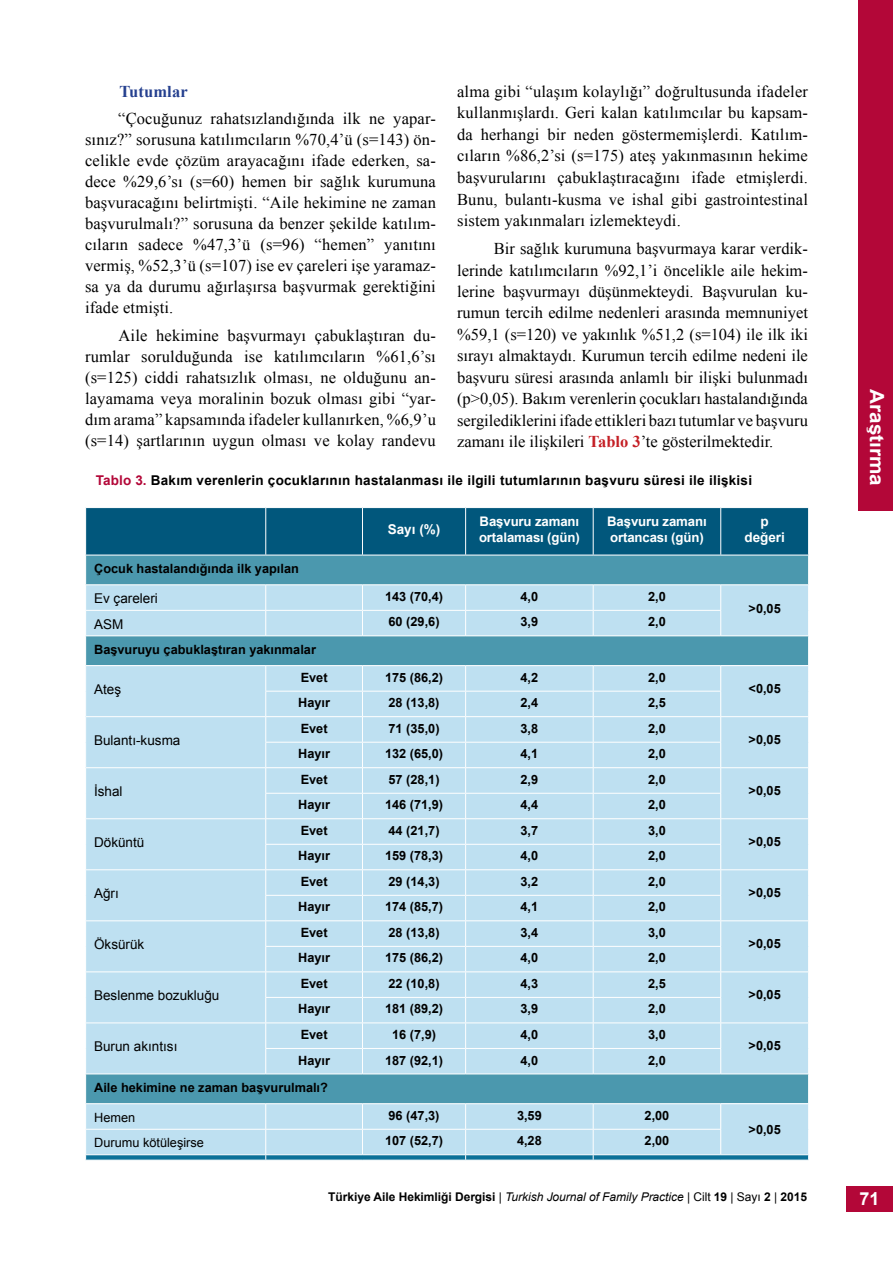
<style>
.page{position:relative;width:893px;height:1276px;background:#fff}
.page>*{position:absolute;margin:0;border:0;box-sizing:border-box;transform-origin:0 0}
.t1{font:700 19.5px "Arial";color:#fff;scale:1.06 1}
.t2{font:700 18px "Arial";color:#fff}
.t3{font:16.5px/21.5px "Times New Roman";letter-spacing:.01em;color:#000;text-align:justify}
.t4{font:700 16.5px "Times New Roman";letter-spacing:.01em;color:#25408f}
.t5{font:700 13.5px "Arial";letter-spacing:.02em;color:#000}
.t6{font:13.5px "Arial";color:#000}
.t7{font:700 13.5px/16.2px "Arial";color:#fff;text-align:center}
.t8{font:700 13.2px/15.9px "Arial";letter-spacing:-.01em;color:#fff}
.t9{font:700 12.75px "Arial";color:#000}
.t10{font:12.75px "Arial";color:#000}
.t11{font:700 12px "Arial";letter-spacing:-.005em;color:#000}
.s1{font-weight:700;color:#c41f25}
.s2{color:#b30738}
.s3{font-weight:400}
.s4{font-weight:400;font-style:italic}
</style>
<div class="page">
<div style="left:846px;top:1186px;width:47px;height:26px;background:#b30738"></div>
<div style="left:859px;top:0;width:34px;height:510px;background:#b30738"></div>
<svg style="left:85px;top:507px;width:724px;height:652px;background:#a3cddf"></svg>
<p class="t4" style="left:119px;top:80px;width:70px">Tutumlar</p>
<p class="t3" style="left:85px;top:107px;width:352px;line-height:21px;text-indent:33px">“Çocuğunuz rahatsızlandığında ilk ne yapar&shy;sınız?” sorusuna katılımcıların %70,4’ü (s=143) ön&shy;celikle evde çözüm arayacağını ifade ederken, sa&shy;dece %29,6’sı (s=60) hemen bir sağlık kurumuna başvuracağını belirtmişti. “Aile hekimine ne zaman başvurulmalı?” sorusuna da benzer şekilde katılım&shy;cıların sadece %47,3’ü (s=96) “hemen” yanıtını vermiş, %52,3’ü (s=107) ise ev çareleri işe yaramaz&shy;sa ya da durumu ağırlaşırsa başvurmak gerektiğini ifade etmişti.</p>
<p class="t3" style="left:85px;top:325px;width:352px;line-height:21px;text-indent:34px">Aile hekimine başvurmayı çabuklaştıran du&shy;rumlar sorulduğunda ise katılımcıların %61,6’sı (s=125) ciddi rahatsızlık olması, ne olduğunu an&shy;layamama veya moralinin bozuk olması gibi “yar&shy;dım arama” kapsamında ifadeler kullanırken, %6,9’u (s=14) şartlarının uygun olması ve kolay randevu</p>
<p class="t3" style="left:457px;top:80px;width:352px">alma gibi “ulaşım kolaylığı” doğrultusunda ifadeler kullanmışlardı. Geri kalan katılımcılar bu kapsam&shy;da herhangi bir neden göstermemişlerdi. Katılım&shy;cıların %86,2’si (s=175) ateş yakınmasının hekime başvurularını çabuklaştıracağını ifade etmişlerdi.<br>Bunu, bulantı-kusma ve ishal gibi gastrointestinal sistem yakınmaları izlemekteydi.</p>
<p class="t3" style="left:457px;top:238px;width:352px;text-indent:37px">Bir sağlık kurumuna başvurmaya karar verdik&shy;lerinde katılımcıların %92,1’i öncelikle aile hekim&shy;lerine başvurmayı düşünmekteydi. Başvurulan ku&shy;rumun tercih edilme nedenleri arasında memnuniyet %59,1 (s=120) ve yakınlık %51,2 (s=104) ile ilk iki sırayı almaktaydı. Kurumun tercih edilme nedeni ile başvuru süresi arasında anlamlı bir ilişki bulunmadı (p&gt;0,05). Bakım verenlerin çocukları hastalandığında sergilediklerini ifade ettikleri bazı tutumlar ve başvuru zamanı ile ilişkileri <span class="s1">Tablo 3</span>’te gösterilmektedir.</p>
<p class="t5" style="left:96px;top:471px;width:658px"><span class="s2">Tablo 3.</span> Bakım verenlerin çocuklarının hastalanması ile ilgili tutumlarının başvuru süresi ile ilişkisi</p>
<p class="t7" style="left:388px;top:522px;width:54px">Sayı (%)</p>
<p class="t8" style="left:479px;top:513px;width:102px">Başvuru zamanı ortalaması (gün)</p>
<p class="t8" style="left:607px;top:513px;width:101px">Başvuru zamanı ortancası (gün)</p>
<p class="t7" style="left:744px;top:513px;width:42px">p değeri</p>
<p class="t9" style="left:94px;top:560px;width:206px">Çocuk hastalandığında ilk yapılan</p>
<p class="t6" style="left:94px;top:589px;width:65px">Ev çareleri</p>
<p class="t9" style="left:385px;top:588px;width:60px">143 (70,4)</p>
<p class="t9" style="left:521px;top:588px;width:19px">4,0</p>
<p class="t9" style="left:648px;top:588px;width:19px">2,0</p>
<p class="t6" style="left:94px;top:615px;width:31px">ASM</p>
<p class="t9" style="left:389px;top:613px;width:53px">60 (29,6)</p>
<p class="t9" style="left:521px;top:613px;width:19px">3,9</p>
<p class="t9" style="left:648px;top:613px;width:19px">2,0</p>
<p class="t9" style="left:94px;top:640px;width:223px">Başvuruyu çabuklaştıran yakınmalar</p>
<p class="t6" style="left:94px;top:680px;width:29px">Ateş</p>
<p class="t9" style="left:301px;top:669px;width:28px">Evet</p>
<p class="t9" style="left:385px;top:669px;width:60px">175 (86,2)</p>
<p class="t9" style="left:521px;top:669px;width:19px">4,2</p>
<p class="t9" style="left:648px;top:669px;width:19px">2,0</p>
<p class="t9" style="left:298px;top:694px;width:33px">Hayır</p>
<p class="t9" style="left:389px;top:694px;width:53px">28 (13,8)</p>
<p class="t9" style="left:520px;top:694px;width:19px">2,4</p>
<p class="t9" style="left:648px;top:694px;width:19px">2,5</p>
<p class="t6" style="left:94px;top:731px;width:88px">Bulantı-kusma</p>
<p class="t6" style="left:94px;top:782px;width:30px">İshal</p>
<p class="t6" style="left:94px;top:833px;width:52px">Döküntü</p>
<p class="t6" style="left:94px;top:884px;width:26px">Ağrı</p>
<p class="t6" style="left:94px;top:936px;width:52px">Öksürük</p>
<p class="t6" style="left:94px;top:987px;width:127px">Beslenme bozukluğu</p>
<p class="t6" style="left:94px;top:1038px;width:85px">Burun akıntısı</p>
<p class="t9" style="left:301px;top:720px;width:28px">Evet</p>
<p class="t9" style="left:389px;top:720px;width:53px">71 (35,0)</p>
<p class="t9" style="left:521px;top:720px;width:19px">3,8</p>
<p class="t9" style="left:648px;top:720px;width:19px">2,0</p>
<p class="t9" style="left:298px;top:745px;width:33px">Hayır</p>
<p class="t9" style="left:385px;top:745px;width:60px">132 (65,0)</p>
<p class="t9" style="left:520px;top:745px;width:19px">4,1</p>
<p class="t9" style="left:648px;top:745px;width:19px">2,0</p>
<p class="t9" style="left:301px;top:771px;width:28px">Evet</p>
<p class="t9" style="left:389px;top:771px;width:53px">57 (28,1)</p>
<p class="t9" style="left:521px;top:771px;width:19px">2,9</p>
<p class="t9" style="left:648px;top:771px;width:19px">2,0</p>
<p class="t9" style="left:298px;top:796px;width:33px">Hayır</p>
<p class="t9" style="left:385px;top:796px;width:60px">146 (71,9)</p>
<p class="t9" style="left:520px;top:796px;width:19px">4,4</p>
<p class="t9" style="left:648px;top:796px;width:19px">2,0</p>
<p class="t9" style="left:301px;top:822px;width:28px">Evet</p>
<p class="t9" style="left:389px;top:822px;width:53px">44 (21,7)</p>
<p class="t9" style="left:521px;top:822px;width:19px">3,7</p>
<p class="t9" style="left:648px;top:822px;width:19px">3,0</p>
<p class="t9" style="left:298px;top:847px;width:33px">Hayır</p>
<p class="t9" style="left:385px;top:847px;width:60px">159 (78,3)</p>
<p class="t9" style="left:520px;top:847px;width:19px">4,0</p>
<p class="t9" style="left:648px;top:847px;width:19px">2,0</p>
<p class="t9" style="left:301px;top:873px;width:28px">Evet</p>
<p class="t9" style="left:389px;top:873px;width:53px">29 (14,3)</p>
<p class="t9" style="left:521px;top:873px;width:19px">3,2</p>
<p class="t9" style="left:648px;top:873px;width:19px">2,0</p>
<p class="t9" style="left:298px;top:898px;width:33px">Hayır</p>
<p class="t9" style="left:385px;top:898px;width:60px">174 (85,7)</p>
<p class="t9" style="left:520px;top:898px;width:19px">4,1</p>
<p class="t9" style="left:648px;top:898px;width:19px">2,0</p>
<p class="t9" style="left:301px;top:924px;width:28px">Evet</p>
<p class="t9" style="left:389px;top:924px;width:53px">28 (13,8)</p>
<p class="t9" style="left:521px;top:924px;width:19px">3,4</p>
<p class="t9" style="left:648px;top:924px;width:19px">3,0</p>
<p class="t9" style="left:298px;top:949px;width:33px">Hayır</p>
<p class="t9" style="left:385px;top:949px;width:60px">175 (86,2)</p>
<p class="t9" style="left:520px;top:949px;width:19px">4,0</p>
<p class="t9" style="left:648px;top:949px;width:19px">2,0</p>
<p class="t9" style="left:301px;top:975px;width:28px">Evet</p>
<p class="t9" style="left:389px;top:975px;width:53px">22 (10,8)</p>
<p class="t9" style="left:521px;top:975px;width:19px">4,3</p>
<p class="t9" style="left:648px;top:975px;width:19px">2,5</p>
<p class="t9" style="left:298px;top:1000px;width:33px">Hayır</p>
<p class="t9" style="left:385px;top:1000px;width:60px">181 (89,2)</p>
<p class="t9" style="left:520px;top:1000px;width:19px">3,9</p>
<p class="t9" style="left:648px;top:1000px;width:19px">2,0</p>
<p class="t9" style="left:301px;top:1026px;width:28px">Evet</p>
<p class="t9" style="left:392px;top:1026px;width:45px">16 (7,9)</p>
<p class="t9" style="left:521px;top:1026px;width:19px">4,0</p>
<p class="t9" style="left:648px;top:1026px;width:19px">3,0</p>
<p class="t9" style="left:298px;top:1051px;width:33px">Hayır</p>
<p class="t9" style="left:385px;top:1051px;width:60px">187 (92,1)</p>
<p class="t9" style="left:520px;top:1051px;width:19px">4,0</p>
<p class="t9" style="left:648px;top:1051px;width:19px">2,0</p>
<p class="t9" style="left:94px;top:1078px;width:235px">Aile hekimine ne zaman başvurulmalı?</p>
<p class="t10" style="left:94px;top:1108px;width:43px">Hemen</p>
<p class="t9" style="left:389px;top:1106px;width:53px">96 (47,3)</p>
<p class="t9" style="left:517px;top:1106px;width:26px">3,59</p>
<p class="t9" style="left:645px;top:1106px;width:26px">2,00</p>
<p class="t10" style="left:94px;top:1134px;width:111px">Durumu kötüleşirse</p>
<p class="t9" style="left:385px;top:1132px;width:60px">107 (52,7)</p>
<p class="t9" style="left:517px;top:1132px;width:26px">4,28</p>
<p class="t9" style="left:645px;top:1132px;width:26px">2,00</p>
<p class="t9" style="left:749px;top:600px;width:34px">&gt;0,05</p>
<p class="t9" style="left:749px;top:680px;width:34px">&lt;0,05</p>
<p class="t9" style="left:749px;top:731px;width:34px">&gt;0,05</p>
<p class="t9" style="left:749px;top:782px;width:34px">&gt;0,05</p>
<p class="t9" style="left:749px;top:833px;width:34px">&gt;0,05</p>
<p class="t9" style="left:749px;top:884px;width:34px">&gt;0,05</p>
<p class="t9" style="left:749px;top:935px;width:34px">&gt;0,05</p>
<p class="t9" style="left:749px;top:986px;width:34px">&gt;0,05</p>
<p class="t9" style="left:749px;top:1037px;width:34px">&gt;0,05</p>
<p class="t9" style="left:749px;top:1121px;width:34px">&gt;0,05</p>
<p class="t1" style="left:890px;top:389px;width:93px;rotate:90deg">Araştırma</p>
<p class="t11" style="left:328px;top:1188px;width:480px">Türkiye Aile Hekimliği Dergisi <span class="s3">|</span> <span class="s4">Turkish Journal of Family Practice</span> <span class="s3">| Cilt</span> 19 <span class="s3">| Sayı</span> 2 <span class="s3">|</span> 2015</p>
<p class="t2" style="left:860px;top:1186px;width:22px">71</p>
</div>
